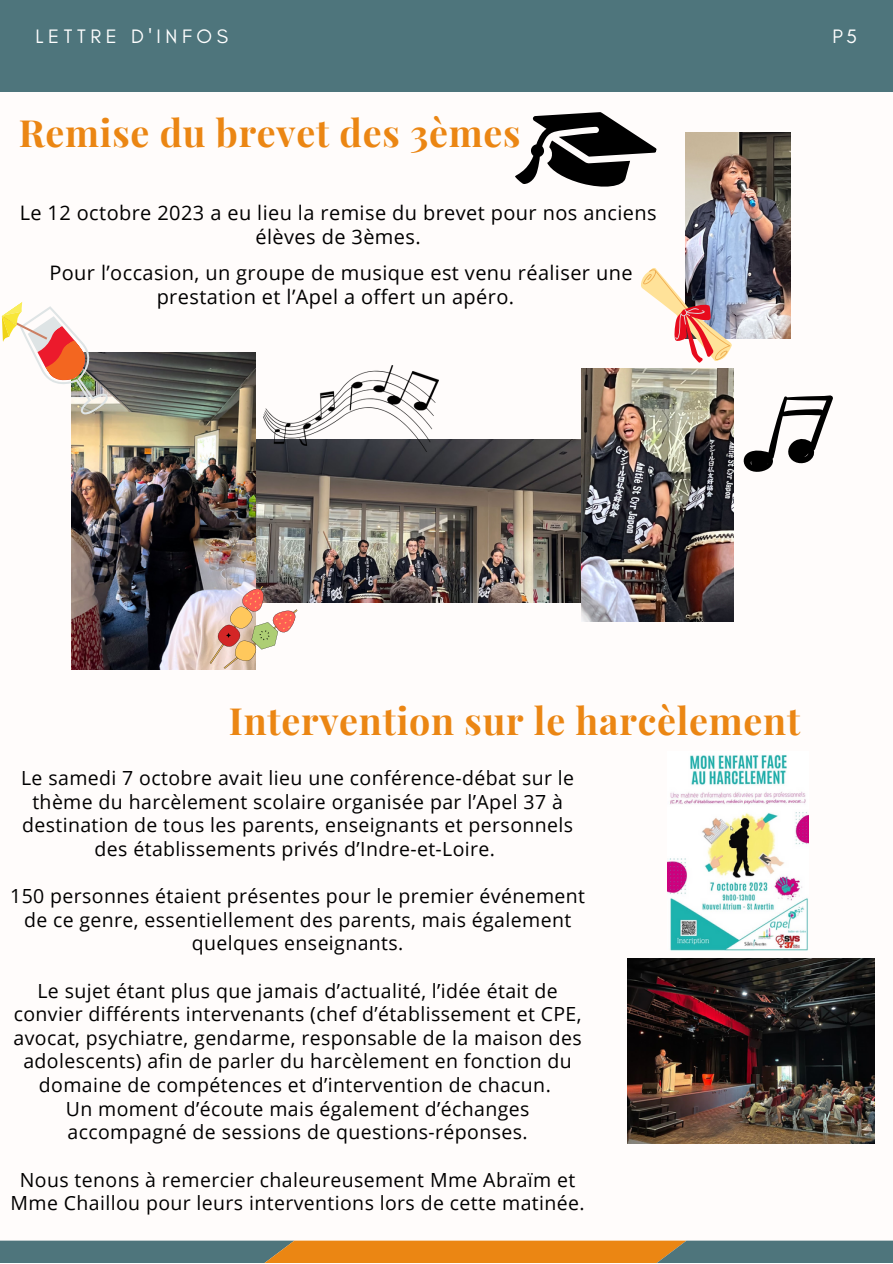
<style>
.page{position:relative;width:893px;height:1264px;background:#fff}
.page>*{position:absolute;margin:0;border:0;box-sizing:border-box;transform-origin:0 0}
.t1{font:700 37.5px "Playfair Display";letter-spacing:.02em;color:#eb8613}
.t2{font:19.95px/24.5px "Open Sans";letter-spacing:.02em;color:#000;text-align:center}
.t3{font:19.8px "Glacial Indifference";letter-spacing:.23em;color:#fff}
.t4{font:19.5px/23.5px "Open Sans";letter-spacing:.02em;color:#000;text-align:center}
</style>
<div class="page">
<div style="left:0;top:0;width:892px;height:1262px;background:#fffcfb"></div>
<svg style="left:0;top:1240px;width:892px;height:22px;background:#968052"></svg>
<div style="left:0;top:0;width:892px;height:92px;background:#4e757c"></div>
<img style="left:627px;top:958px;width:247px;height:185px">
<img style="left:255px;top:439px;width:326px;height:163px">
<img style="left:71px;top:352px;width:184px;height:317px">
<img style="left:581px;top:369px;width:152px;height:252px">
<img style="left:686px;top:133px;width:104px;height:122px">
<svg style="left:1px;top:302px;width:120px;height:122px"></svg>
<svg style="left:515px;top:112px;width:142px;height:75px"></svg>
<img style="left:209px;top:577px;width:89px;height:93px">
<img style="left:637px;top:255px;width:196px;height:235px">
<img style="left:264px;top:365px;width:174px;height:86px">
<img style="left:667px;top:754px;width:141px;height:196px">
<p class="t3" style="left:36px;top:24px;width:194px">LETTRE D'INFOS</p>
<p class="t3" style="left:832px;top:25px;width:26px">P5</p>
<p class="t1" style="left:19px;top:106px;width:503px">Remise du brevet des 3èmes</p>
<p class="t2" style="left:20px;top:199px;width:638px">Le 12 octobre 2023 a eu lieu la remise du brevet pour nos anciens élèves de 3èmes.</p>
<p class="t2" style="left:49px;top:260px;width:584px">Pour l’occasion, un groupe de musique est venu réaliser une prestation et l’Apel a offert un apéro.</p>
<p class="t1" style="left:229px;top:694px;width:573px">Intervention sur le harcèlement</p>
<p class="t4" style="left:21px;top:765px;width:554px">Le samedi 7 octobre avait lieu une conférence-débat sur le thème du harcèlement scolaire organisée par l’Apel 37 à destination de tous les parents, enseignants et personnels des établissements privés d’Indre-et-Loire.</p>
<p class="t4" style="left:10px;top:883px;width:576px">150 personnes étaient présentes pour le premier événement de ce genre, essentiellement des parents, mais également quelques enseignants.</p>
<p class="t4" style="left:14px;top:978px;width:569px">Le sujet étant plus que jamais d’actualité, l’idée était de convier différents intervenants (chef d’établissement et CPE, avocat, psychiatre, gendarme, responsable de la maison des adolescents) afin de parler du harcèlement en fonction du domaine de compétences et d’intervention de chacun.</p>
<p class="t4" style="left:66px;top:1096px;width:465px;text-align:left">Un moment d’écoute mais également d’échanges accompagné de sessions de questions-réponses.</p>
<p class="t4" style="left:11px;top:1167px;width:575px">Nous tenons à remercier chaleureusement Mme Abraïm et<br>Mme Chaillou pour leurs interventions lors de cette matinée.</p>
</div>
